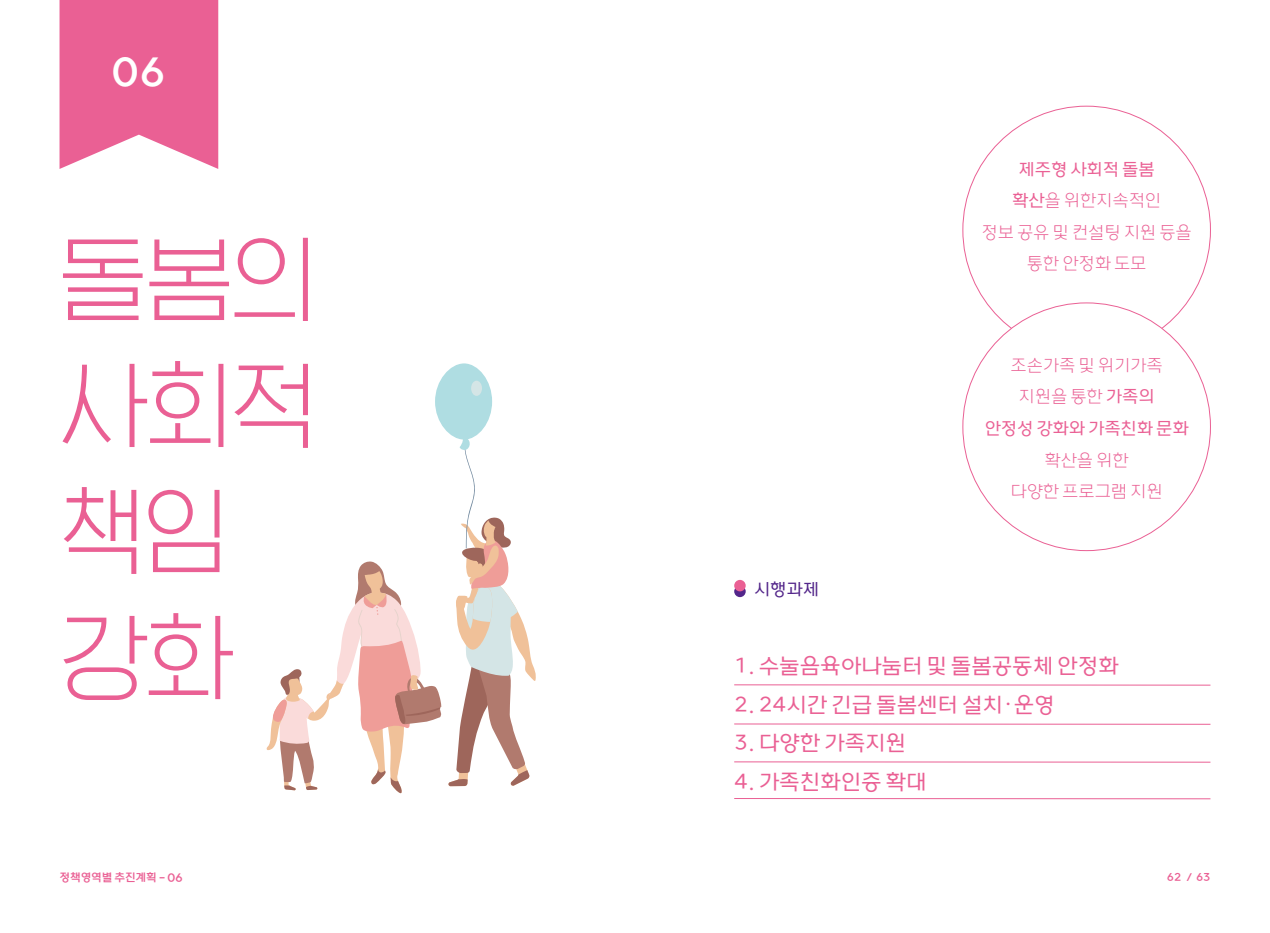
<style>
.page{position:relative;width:1270px;height:933px;background:#fff}
.page>*{position:absolute;margin:0;border:0;box-sizing:border-box;transform-origin:0 0}
.t1{font:96.25px/126px "HGG Gothicssi 20 g";letter-spacing:-.01em;color:#ea6094}
.t2{font:42px "HG Hae Dotum 60 g";color:#fff}
.t3{font:21.88px "HG Hae Dotum 40 g";letter-spacing:-.005em;color:#ea6094}
.t4{font:17.5px/31.5px "HG Hae Dotum 20 g";letter-spacing:-.005em;color:#ea6094;text-align:center}
.t5{font:17.5px "HG Hae Dotum 40 g";letter-spacing:-.005em;color:#ea6094}
.t6{font:17.5px "HG Hae Dotum 40 g";color:#53268a}
.t7{font:11.38px "HG Hae Dotum 60 g";letter-spacing:-.01em;color:#ea6094}
.s1{font-family:"HG Hae Dotum 40 g"}
.s2{font-size:12.25px}
.s3{font-size:9.1px}
</style>
<div class="page">
<svg style="left:734px;top:585px;width:12px;height:12px"></svg>
<div style="left:734px;top:580px;width:12px;height:11px;background:#ea6094;border-radius:50%"></div>
<hr style="left:734px;top:798px;width:476px;height:1px;background:#ea6094">
<hr style="left:734px;top:761px;width:476px;height:1px;background:#ea6094">
<hr style="left:734px;top:723px;width:476px;height:1px;background:#ea6094">
<hr style="left:734px;top:684px;width:476px;height:1px;background:#ea6094">
<svg style="left:60px;top:0;width:158px;height:169px;background:#ec709e"></svg>
<div style="left:435px;top:363px;width:57px;height:76px;background:#afdde2;border-radius:50%"></div>
<div style="left:471px;top:381px;width:11px;height:15px;background:#d4e5e6;border-radius:50%"></div>
<svg style="left:448px;top:433px;width:88px;height:353px"></svg>
<svg style="left:266px;top:561px;width:175px;height:232px"></svg>
<h2 class="t2" style="left:112px;top:51px;width:55px">06</h2>
<h1 class="t1" style="left:60px;top:218px;width:260px">돌봄의 사회적 책임 강화</h1>
<p class="t5" style="left:1019px;top:160px;width:138px">제주형 사회적 돌봄</p>
<p class="t4" style="left:981px;top:185px;width:212px"><span class="s1">확산</span>을 위한지속적인<br>정보 공유 및 컨설팅 지원 등을 통한 안정화 도모</p>
<p class="t6" style="left:754px;top:580px;width:66px">시행과제</p>
<p class="t4" style="left:1010px;top:350px;width:154px">조손가족 및 위기가족 지원을 통한 <span class="s1">가족의</span></p>
<p class="t5" style="left:985px;top:419px;width:205px">안정성 강화와 가족친화 문화</p>
<p class="t4" style="left:1010px;top:444px;width:154px">확산을 위한<br>다양한 프로그램 지원</p>
<p class="t3" style="left:734px;top:654px;width:386px">1. 수눌음육아나눔터 및 돌봄공동체 안정화</p>
<p class="t3" style="left:734px;top:693px;width:322px">2. 24시간 긴급 돌봄센터 설치·운영</p>
<p class="t3" style="left:734px;top:731px;width:173px">3. 다양한 가족지원</p>
<p class="t3" style="left:734px;top:770px;width:194px">4. 가족친화인증 확대</p>
<p class="t7" style="left:60px;top:871px;width:125px">정책영역별 추진계획 <span class="s2">- 06</span></p>
<p class="t7" style="left:1167px;top:871px;width:45px">62 <span class="s3">/</span> 63</p>
</div>
